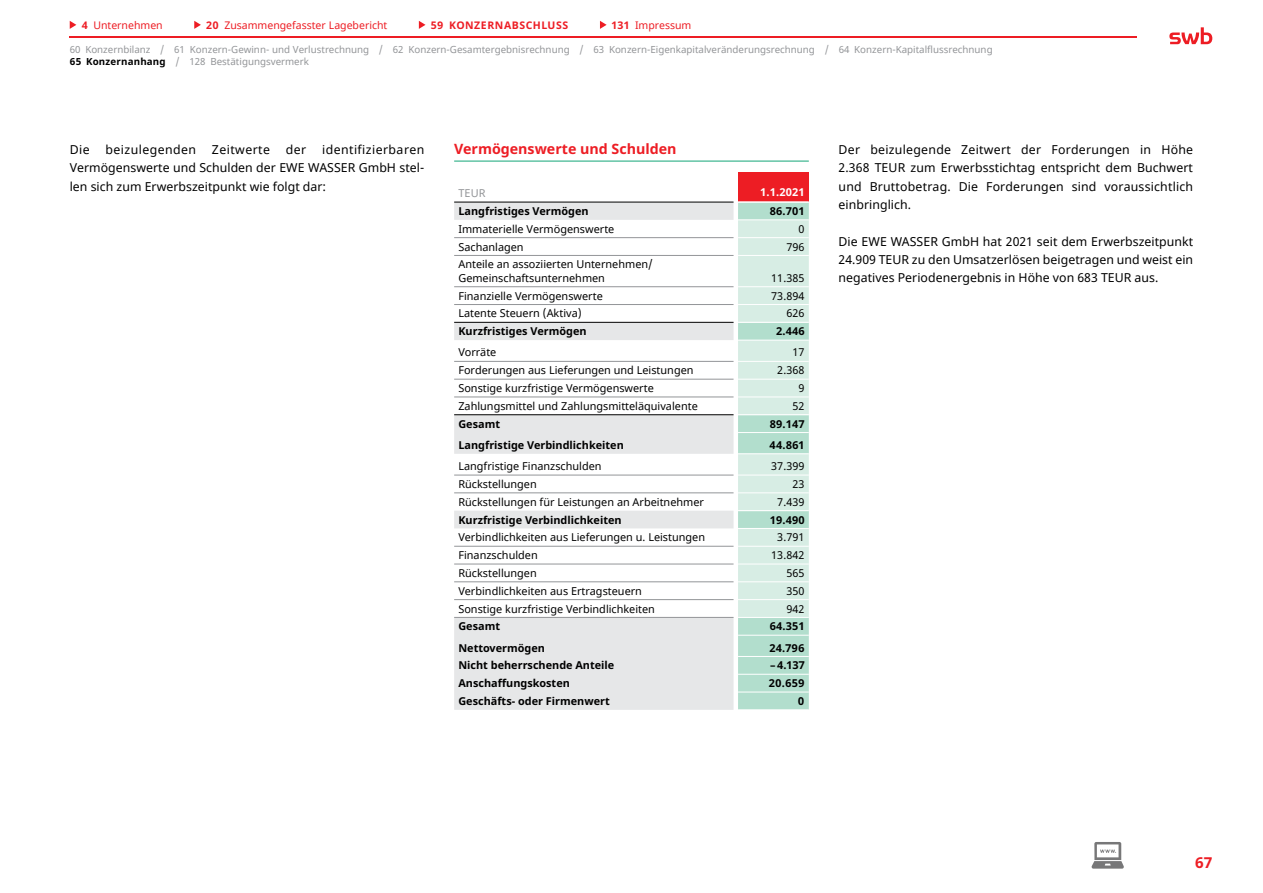
<style>
.page{position:relative;width:1263px;height:893px;background:#fff}
.page>*{position:absolute;margin:0;border:0;box-sizing:border-box;transform-origin:0 0}
.t1{font:700 15px "Noto Sans";color:#ed1d24}
.t2{font:700 14.25px "Noto Sans";color:#ed1d24}
.t3{font:12.3px/18.3px "Noto Sans";letter-spacing:.005em;color:#000;text-align:justify}
.t4{font:12.3px "Noto Sans";letter-spacing:.035em;color:#000}
.t5{font:10.8px/13.5px "Noto Sans";color:#000}
.t6{font:700 10.8px "Noto Sans";color:#000}
.t7{font:700 10.8px "Noto Sans";color:#fff}
.t8{font:10.8px "Noto Sans";color:#939598}
.t9{font:10.5px "Noto Sans";color:#ed1d24}
.t10{font:700 10.5px "Noto Sans";letter-spacing:.05em;color:#ed1d24}
.t11{font:9.75px/12px "Noto Sans";color:#939598}
.s1{font-weight:700}
.s2{font-weight:700;color:#000}
</style>
<div class="page">
<hr style="left:454px;top:160px;width:355px;height:2px;background:#62c3a5">
<div style="left:738px;top:172px;width:71px;height:30px;background:#ed1d24"></div>
<svg style="left:454px;top:203px;width:279px;height:507px"></svg>
<svg style="left:738px;top:203px;width:71px;height:506px;background:#cae7dc"></svg>
<hr style="left:454px;top:237px;width:279px;height:1px;background:#939598">
<hr style="left:454px;top:255px;width:279px;height:1px;background:#939598">
<hr style="left:454px;top:286px;width:279px;height:1px;background:#939598">
<hr style="left:454px;top:304px;width:279px;height:1px;background:#939598">
<hr style="left:454px;top:361px;width:279px;height:1px;background:#939598">
<hr style="left:454px;top:379px;width:279px;height:1px;background:#939598">
<hr style="left:454px;top:397px;width:279px;height:1px;background:#939598">
<hr style="left:454px;top:475px;width:279px;height:1px;background:#939598">
<hr style="left:454px;top:493px;width:279px;height:1px;background:#939598">
<hr style="left:454px;top:546px;width:279px;height:1px;background:#939598">
<hr style="left:454px;top:564px;width:279px;height:1px;background:#939598">
<hr style="left:454px;top:582px;width:279px;height:1px;background:#939598">
<hr style="left:454px;top:599px;width:279px;height:1px;background:#939598">
<hr style="left:454px;top:617px;width:279px;height:1px;background:#939598">
<hr style="left:738px;top:237px;width:71px;height:1px;background:#fff">
<hr style="left:738px;top:255px;width:71px;height:1px;background:#fff">
<hr style="left:738px;top:286px;width:71px;height:1px;background:#fff">
<hr style="left:738px;top:304px;width:71px;height:1px;background:#fff">
<hr style="left:738px;top:397px;width:71px;height:1px;background:#fff">
<hr style="left:738px;top:475px;width:71px;height:1px;background:#fff">
<hr style="left:738px;top:492px;width:71px;height:1px;background:#fff">
<hr style="left:738px;top:546px;width:71px;height:1px;background:#fff">
<hr style="left:738px;top:564px;width:71px;height:1px;background:#fff">
<hr style="left:738px;top:581px;width:71px;height:1px;background:#fff">
<hr style="left:738px;top:599px;width:71px;height:1px;background:#fff">
<hr style="left:738px;top:617px;width:71px;height:1px;background:#fff">
<hr style="left:454px;top:202px;width:279px;height:1px;background:#000">
<hr style="left:454px;top:322px;width:279px;height:1px;background:#000">
<hr style="left:454px;top:414px;width:279px;height:1px;background:#000">
<hr style="left:738px;top:219px;width:71px;height:1px;background:#fff">
<hr style="left:738px;top:528px;width:71px;height:1px;background:#fff">
<hr style="left:738px;top:322px;width:71px;height:1px;background:#fff">
<hr style="left:738px;top:414px;width:71px;height:1px;background:#fff">
<hr style="left:738px;top:635px;width:71px;height:1px;background:#fff">
<hr style="left:738px;top:656px;width:71px;height:1px;background:#fff">
<hr style="left:738px;top:674px;width:71px;height:1px;background:#fff">
<hr style="left:738px;top:692px;width:71px;height:1px;background:#fff">
<hr style="left:738px;top:201px;width:71px;height:2px;background:#fff">
<hr style="left:738px;top:510px;width:71px;height:1px;background:#fff">
<hr style="left:738px;top:361px;width:71px;height:1px;background:#fff">
<hr style="left:738px;top:379px;width:71px;height:1px;background:#fff">
<hr style="left:738px;top:340px;width:71px;height:1px;background:#fff">
<hr style="left:738px;top:432px;width:71px;height:1px;background:#fff">
<hr style="left:738px;top:453px;width:71px;height:1px;background:#fff">
<svg style="left:1169px;top:27px;width:43px;height:17px"></svg>
<svg style="left:1091px;top:842px;width:33px;height:27px"></svg>
<svg style="left:70px;top:21px;width:6px;height:8px"></svg>
<svg style="left:194px;top:21px;width:7px;height:8px"></svg>
<svg style="left:419px;top:21px;width:6px;height:8px"></svg>
<svg style="left:600px;top:21px;width:7px;height:8px"></svg>
<hr style="left:70px;top:37px;width:1067px;height:1px;background:#ed1d24">
<p class="t9" style="left:82px;top:18px;width:82px"><span class="s1">4</span> Unternehmen</p>
<p class="t9" style="left:206px;top:18px;width:183px"><span class="s1">20</span> Zusammengefasster Lagebericht</p>
<p class="t10" style="left:431px;top:18px;width:139px">59 KONZERNABSCHLUSS</p>
<p class="t9" style="left:612px;top:18px;width:81px"><span class="s1">131</span> Impressum</p>
<p class="t11" style="left:70px;top:44px;width:924px">60 Konzernbilanz / 61 Konzern-Gewinn- und Verlustrechnung / 62 Konzern-Gesamtergebnisrechnung / 63 Konzern-Eigenkapitalveränderungsrechnung / 64 Konzern-Kapitalflussrechnung<br><span class="s2">65 Konzernanhang</span> / 128 Bestätigungsvermerk</p>
<p class="t3" style="left:70px;top:141px;width:356px;text-indent:252px">identifizierbaren Vermögenswerte und Schulden der EWE WASSER GmbH stel&shy;len sich zum Erwerbszeitpunkt wie folgt dar:</p>
<h2 class="t2" style="left:454px;top:139px;width:224px">Vermögenswerte und Schulden</h2>
<p class="t3" style="left:70px;top:141px;width:21px">Die</p>
<p class="t4" style="left:105px;top:141px;width:92px">beizulegenden</p>
<p class="t4" style="left:212px;top:141px;width:60px">Zeitwerte</p>
<p class="t3" style="left:286px;top:141px;width:22px">der</p>
<p class="t8" style="left:458px;top:186px;width:29px">TEUR</p>
<p class="t7" style="left:760px;top:184px;width:46px">1.1.2021</p>
<p class="t6" style="left:458px;top:203px;width:132px">Langfristiges Vermögen</p>
<p class="t6" style="left:770px;top:203px;width:36px">86.701</p>
<p class="t5" style="left:458px;top:222px;width:157px">Immaterielle Vermögenswerte</p>
<p class="t5" style="left:798px;top:222px;width:7px">0</p>
<p class="t5" style="left:458px;top:240px;width:67px">Sachanlagen</p>
<p class="t5" style="left:786px;top:240px;width:20px">796</p>
<p class="t5" style="left:458px;top:258px;width:196px">Anteile an assoziierten Unternehmen/<br>Gemeinschaftsunternehmen</p>
<p class="t5" style="left:771px;top:272px;width:35px">11.385</p>
<p class="t5" style="left:458px;top:289px;width:146px">Finanzielle Vermögenswerte</p>
<p class="t5" style="left:771px;top:289px;width:35px">73.894</p>
<p class="t5" style="left:458px;top:307px;width:125px">Latente Steuern (Aktiva)</p>
<p class="t5" style="left:786px;top:307px;width:20px">626</p>
<p class="t6" style="left:458px;top:324px;width:130px">Kurzfristiges Vermögen</p>
<p class="t6" style="left:776px;top:324px;width:30px">2.446</p>
<p class="t5" style="left:458px;top:346px;width:40px">Vorräte</p>
<p class="t5" style="left:792px;top:346px;width:14px">17</p>
<p class="t5" style="left:458px;top:364px;width:237px">Forderungen aus Lieferungen und Leistungen</p>
<p class="t5" style="left:777px;top:364px;width:29px">2.368</p>
<p class="t5" style="left:458px;top:382px;width:197px">Sonstige kurzfristige Vermögenswerte</p>
<p class="t5" style="left:798px;top:382px;width:7px">9</p>
<p class="t5" style="left:458px;top:400px;width:241px">Zahlungsmittel und Zahlungsmitteläquivalente</p>
<p class="t5" style="left:792px;top:400px;width:14px">52</p>
<p class="t6" style="left:458px;top:416px;width:43px">Gesamt</p>
<p class="t6" style="left:770px;top:416px;width:36px">89.147</p>
<p class="t6" style="left:458px;top:437px;width:167px">Langfristige Verbindlichkeiten</p>
<p class="t6" style="left:770px;top:437px;width:36px">44.861</p>
<p class="t5" style="left:458px;top:460px;width:145px">Langfristige Finanzschulden</p>
<p class="t5" style="left:771px;top:460px;width:35px">37.399</p>
<p class="t5" style="left:458px;top:478px;width:80px">Rückstellungen</p>
<p class="t5" style="left:792px;top:478px;width:14px">23</p>
<p class="t5" style="left:458px;top:495px;width:247px">Rückstellungen für Leistungen an Arbeitnehmer</p>
<p class="t5" style="left:777px;top:495px;width:29px">7.439</p>
<p class="t6" style="left:458px;top:512px;width:165px">Kurzfristige Verbindlichkeiten</p>
<p class="t6" style="left:770px;top:512px;width:36px">19.490</p>
<p class="t5" style="left:458px;top:531px;width:248px">Verbindlichkeiten aus Lieferungen u. Leistungen</p>
<p class="t5" style="left:777px;top:531px;width:29px">3.791</p>
<p class="t5" style="left:458px;top:549px;width:81px">Finanzschulden</p>
<p class="t5" style="left:771px;top:549px;width:35px">13.842</p>
<p class="t5" style="left:458px;top:567px;width:80px">Rückstellungen</p>
<p class="t5" style="left:786px;top:567px;width:20px">565</p>
<p class="t5" style="left:458px;top:584px;width:185px">Verbindlichkeiten aus Ertragsteuern</p>
<p class="t5" style="left:786px;top:584px;width:20px">350</p>
<p class="t5" style="left:458px;top:602px;width:198px">Sonstige kurzfristige Verbindlichkeiten</p>
<p class="t5" style="left:786px;top:602px;width:20px">942</p>
<p class="t6" style="left:458px;top:619px;width:43px">Gesamt</p>
<p class="t6" style="left:770px;top:619px;width:36px">64.351</p>
<p class="t6" style="left:458px;top:640px;width:88px">Nettovermögen</p>
<p class="t6" style="left:770px;top:640px;width:36px">24.796</p>
<p class="t6" style="left:458px;top:658px;width:157px">Nicht beherrschende Anteile</p>
<p class="t6" style="left:770px;top:658px;width:36px">–4.137</p>
<p class="t6" style="left:458px;top:676px;width:113px">Anschaffungskosten</p>
<p class="t6" style="left:769px;top:676px;width:37px">20.659</p>
<p class="t6" style="left:458px;top:693px;width:153px">Geschäfts- oder Firmenwert</p>
<p class="t6" style="left:798px;top:693px;width:8px">0</p>
<p class="t3" style="left:838px;top:141px;width:356px">Der beizulegende Zeitwert der Forderungen in Höhe 2.368 TEUR zum Erwerbsstichtag entspricht dem Buchwert und Bruttobetrag. Die Forderungen sind voraussichtlich einbringlich.</p>
<p class="t3" style="left:838px;top:232px;width:356px">Die EWE WASSER GmbH hat 2021 seit dem Erwerbszeitpunkt 24.909 TEUR zu den Umsatzerlösen beigetragen und weist ein negatives Periodenergebnis in Höhe von 683 TEUR aus.</p>
<h1 class="t1" style="left:1195px;top:852px;width:19px">67</h1>
</div>
